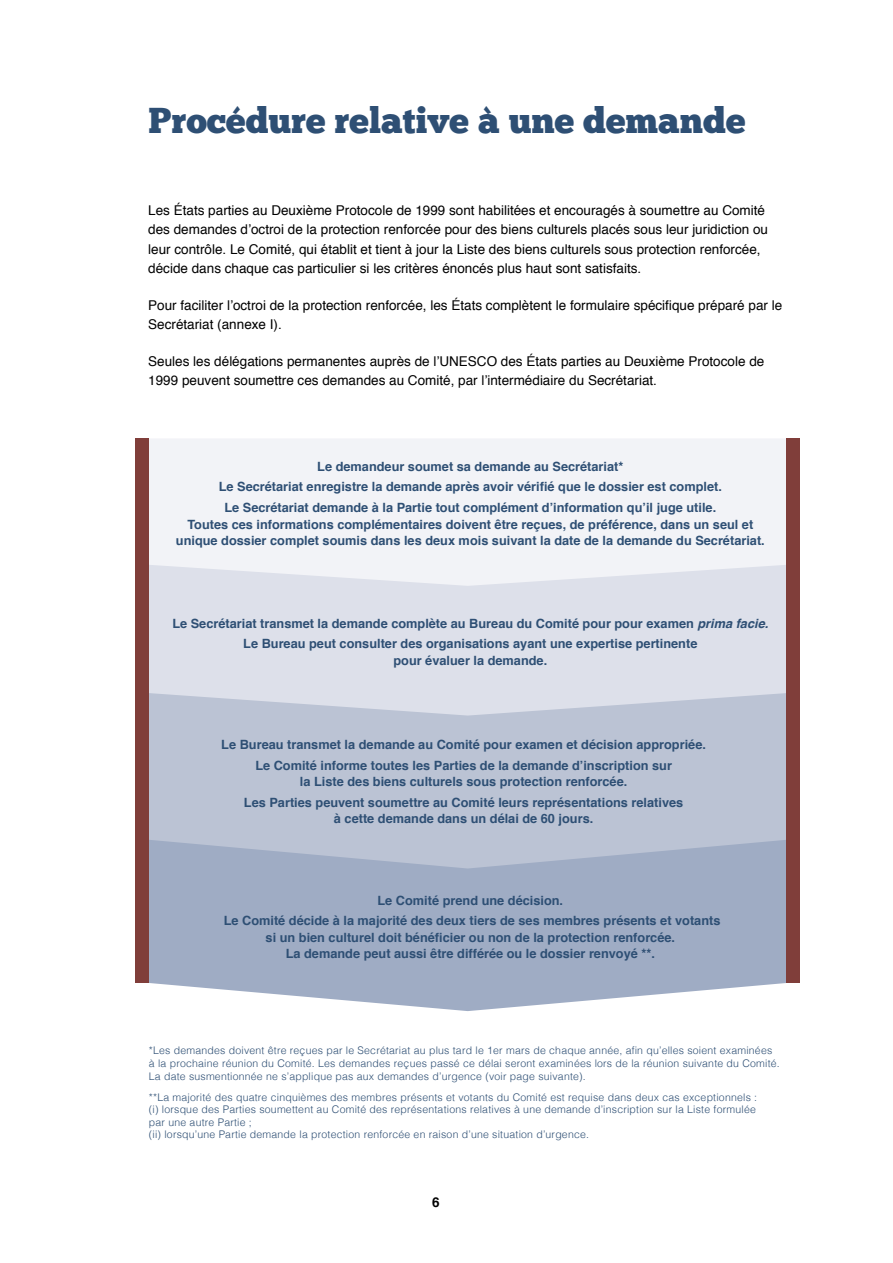
<style>
.page{position:relative;width:893px;height:1263px;background:#fff}
.page>*{position:absolute;margin:0;border:0;box-sizing:border-box;transform-origin:0 0}
.t1{font:36px "Chunk Five";color:#2e4f74}
.t2{font:13.5px/19.5px "Helvetica";color:#000}
.t3{font:700 13.5px "Helvetica";color:#000}
.t4{font:700 12.75px/20.7px "Helvetica";color:#2e4f74;text-align:center}
.t5{font:300 10.5px/12.6px "Helvetica";letter-spacing:.02em;color:#2e4f74}
.s1{font-style:italic}
</style>
<div class="page">
<svg style="left:149px;top:868px;width:638px;height:143px;background:#a8b4c9"></svg>
<svg style="left:149px;top:715px;width:638px;height:153px;background:#b8c0d2"></svg>
<svg style="left:149px;top:586px;width:638px;height:129px;background:#dadde8"></svg>
<svg style="left:149px;top:438px;width:638px;height:148px;fill:#f2f3f7"></svg>
<div style="left:136px;top:438px;width:13px;height:545px;background:#803e3a"></div>
<div style="left:787px;top:438px;width:13px;height:545px;background:#803e3a"></div>
<h1 class="t1" style="left:148px;top:99px;width:599px">Procédure relative à une demande</h1>
<p class="t2" style="left:148px;top:201px;width:621px">Les États parties au Deuxième Protocole de 1999 sont habilitées et encouragés à soumettre au Comité des demandes d’octroi de la protection renforcée pour des biens culturels placés sous leur juridiction ou leur contrôle. Le Comité, qui établit et tient à jour la Liste des biens culturels sous protection renforcée, décide dans chaque cas particulier si les critères énoncés plus haut sont satisfaits.</p>
<p class="t2" style="left:148px;top:296px;width:636px">Pour faciliter l’octroi de la protection renforcée, les États complètent le formulaire spécifique préparé par le<br>Secrétariat (annexe I).</p>
<p class="t2" style="left:148px;top:352px;width:618px">Seules les délégations permanentes auprès de l’UNESCO des États parties au Deuxième Protocole de<br>1999 peuvent soumettre ces demandes au Comité, par l’intermédiaire du Secrétariat.</p>
<p class="t4" style="left:219px;top:456px;width:505px">Le demandeur soumet sa demande au Secrétariat*<br>Le Secrétariat enregistre la demande après avoir vérifié que le dossier est complet.<br>Le Secrétariat demande à la Partie tout complément d’information qu’il juge utile.</p>
<p class="t4" style="left:176px;top:516px;width:590px;line-height:16.5px">Toutes ces informations complémentaires doivent être reçues, de préférence, dans un seul et unique dossier complet soumis dans les deux mois suivant la date de la demande du Secrétariat.</p>
<p class="t4" style="left:172px;top:613px;width:597px">Le Secrétariat transmet la demande complète au Bureau du Comité pour pour examen <span class="s1">prima facie.<br></span>Le Bureau peut consulter des organisations ayant une expertise pertinente</p>
<p class="t4" style="left:393px;top:650px;width:155px">pour évaluer la demande.</p>
<p class="t4" style="left:221px;top:734px;width:486px">Le Bureau transmet la demande au Comité pour examen et décision appropriée.<br>Le Comité informe toutes les Parties de la demande d’inscription sur</p>
<p class="t4" style="left:244px;top:771px;width:441px">la Liste des biens culturels sous protection renforcée.<br>Les Parties peuvent soumettre au Comité leurs représentations relatives</p>
<p class="t4" style="left:334px;top:809px;width:261px">à cette demande dans un délai de 60 jours.</p>
<p class="t4" style="left:224px;top:890px;width:498px">Le Comité prend une décision.<br>Le Comité décide à la majorité des deux tiers de ses membres présents et votants</p>
<p class="t4" style="left:266px;top:929px;width:411px;line-height:16.5px">si un bien culturel doit bénéficier ou non de la protection renforcée.<br>La demande peut aussi être différée ou le dossier renvoyé **.</p>
<p class="t5" style="left:149px;top:1043px;width:632px">*Les demandes doivent être reçues par le Secrétariat au plus tard le 1er mars de chaque année, afin qu’elles soient examinées à la prochaine réunion du Comité. Les demandes reçues passé ce délai seront examinées lors de la réunion suivante du Comité.<br>La date susmentionnée ne s’applique pas aux demandes d’urgence (voir page suivante).</p>
<p class="t5" style="left:149px;top:1090px;width:610px">**La majorité des quatre cinquièmes des membres présents et votants du Comité est requise dans deux cas exceptionnels : (i) lorsque des Parties soumettent au Comité des représentations relatives à une demande d’inscription sur la Liste formulée par une autre Partie ;<br>(ii) lorsqu’une Partie demande la protection renforcée en raison d’une situation d’urgence.</p>
<p class="t3" style="left:432px;top:1191px;width:9px">6</p>
</div>
